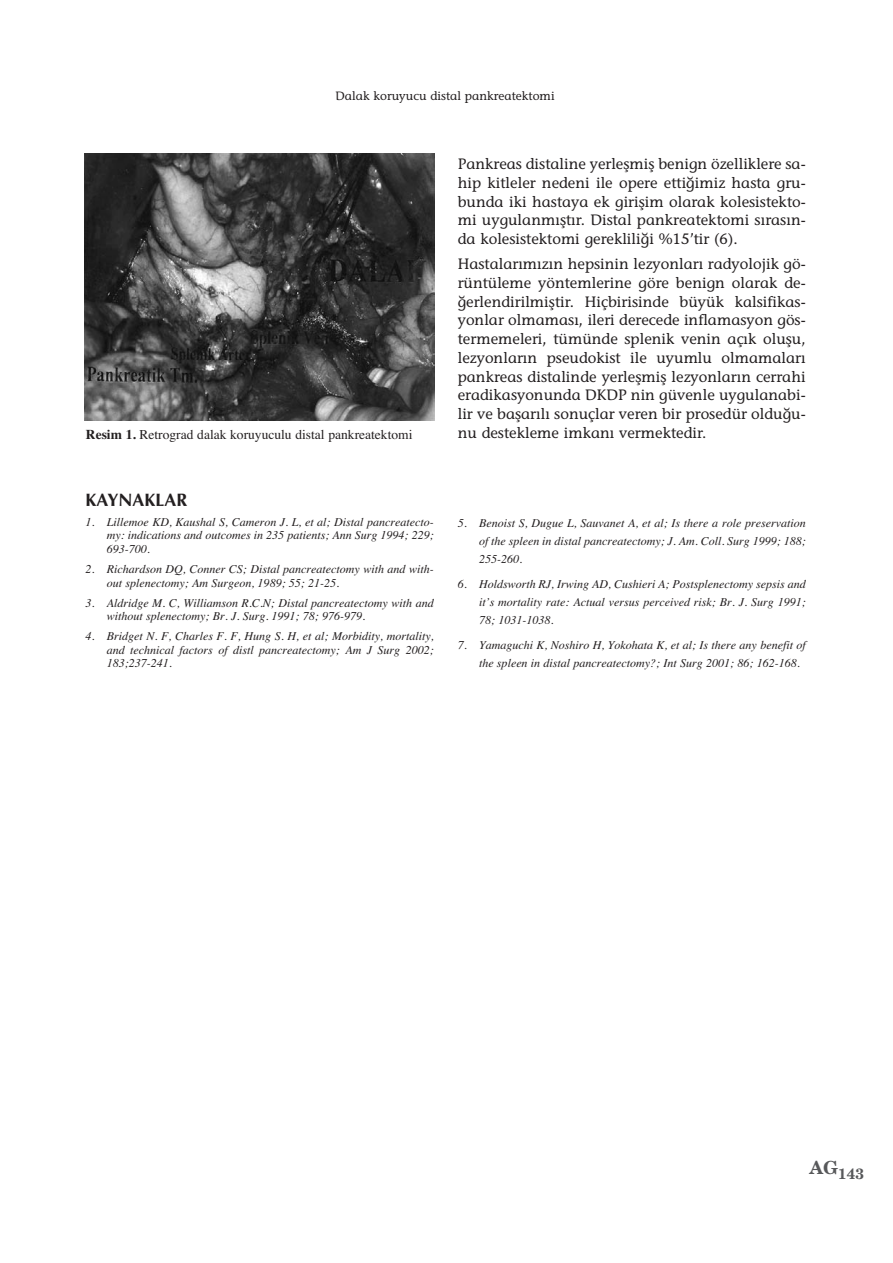
<style>
.page{position:relative;width:893px;height:1263px;background:#fff}
.page>*{position:absolute;margin:0;border:0;box-sizing:border-box;transform-origin:0 0}
.t1{font:700 18px "Optima";color:#231f20}
.t2{font:15px/18.8px "Stone Informal";color:#231f20;text-align:justify}
.t3{font:700 15px "New Century Schlbk TR";color:#57585a}
.t4{font:13.5px "Times TR Plain";color:#231f20}
.t5{font:12px/13.6px "Times TR Italic";color:#231f20;text-align:justify}
.t6{font:12px "Stone Informal";color:#231f20}
.s1{font-family:"Times TR Bold"}
</style>
<div class="page">
<img style="left:84px;top:153px;width:350px;height:268px">
<p class="t6" style="left:335px;top:91px;width:221px">Dalak koruyucu distal pankreatektomi</p>
<p class="t4" style="left:86px;top:429px;width:328px"><span class="s1">Resim 1.</span> Retrograd dalak koruyuculu distal pankreatektomi</p>
<h1 class="t1" style="left:85px;top:492px;width:104px">KAYNAKLAR</h1>
<p class="t5" style="left:107px;top:516px;width:328px;text-indent:-21px">1. Lillemoe KD, Kaushal S, Cameron J. L, et al; Distal pancreatecto&shy;my: indications and outcomes in 235 patients; Ann Surg 1994; 229; 693-700.</p>
<p class="t5" style="left:107px;top:563px;width:328px;text-indent:-21px">2. Richardson DQ, Conner CS; Distal pancreatectomy with and with&shy;out splenectomy; Am Surgeon, 1989; 55; 21-25.</p>
<p class="t5" style="left:107px;top:597px;width:328px;text-indent:-21px">3. Aldridge M. C, Williamson R.C.N; Distal pancreatectomy with and without splenectomy; Br. J. Surg. 1991; 78; 976-979.</p>
<p class="t5" style="left:107px;top:630px;width:328px;text-indent:-21px">4. Bridget N. F, Charles F. F, Hung S. H, et al; Morbidity, mortality, and technical factors of distl pancreatectomy; Am J Surg 2002; 183;237-241.</p>
<p class="t2" style="left:457px;top:156px;width:349px">Pankreas distaline yerleşmiş benign özelliklere sa&shy;hip kitleler nedeni ile opere ettiğimiz hasta gru&shy;bunda iki hastaya ek girişim olarak kolesistekto&shy;mi uygulanmıştır. Distal pankreatektomi sırasın&shy;da kolesistektomi gerekliliği %15’tir (6).</p>
<p class="t2" style="left:457px;top:256px;width:349px">Hastalarımızın hepsinin lezyonları radyolojik gö&shy;rüntüleme yöntemlerine göre benign olarak de&shy;ğerlendirilmiştir. Hiçbirisinde büyük kalsifikas&shy;yonlar olmaması, ileri derecede inflamasyon gös&shy;termemeleri, tümünde splenik venin açık oluşu, lezyonların pseudokist ile uyumlu olmamaları pankreas distalinde yerleşmiş lezyonların cerrahi eradikasyonunda DKDP nin güvenle uygulanabi&shy;lir ve başarılı sonuçlar veren bir prosedür olduğu&shy;nu destekleme imkanı vermektedir.</p>
<p class="t5" style="left:479px;top:515px;width:328px;line-height:18.3px;text-indent:-21px">5. Benoist S, Dugue L, Sauvanet A, et al; Is there a role preservation of the spleen in distal pancreatectomy; J. Am. Coll. Surg 1999; 188; 255-260.</p>
<p class="t5" style="left:479px;top:576px;width:328px;line-height:18.3px;text-indent:-21px">6. Holdsworth RJ, Irwing AD, Cushieri A; Postsplenectomy sepsis and it’s mortality rate: Actual versus perceived risk; Br. J. Surg 1991; 78; 1031-1038.</p>
<p class="t5" style="left:479px;top:637px;width:328px;line-height:18.3px;text-indent:-21px">7. Yamaguchi K, Noshiro H, Yokohata K, et al; Is there any benefit of the spleen in distal pancreatectomy?; Int Surg 2001; 86; 162-168.</p>
<p class="t3" style="left:809px;top:1167px;width:56px"><sup>AG</sup>143</p>
</div>
